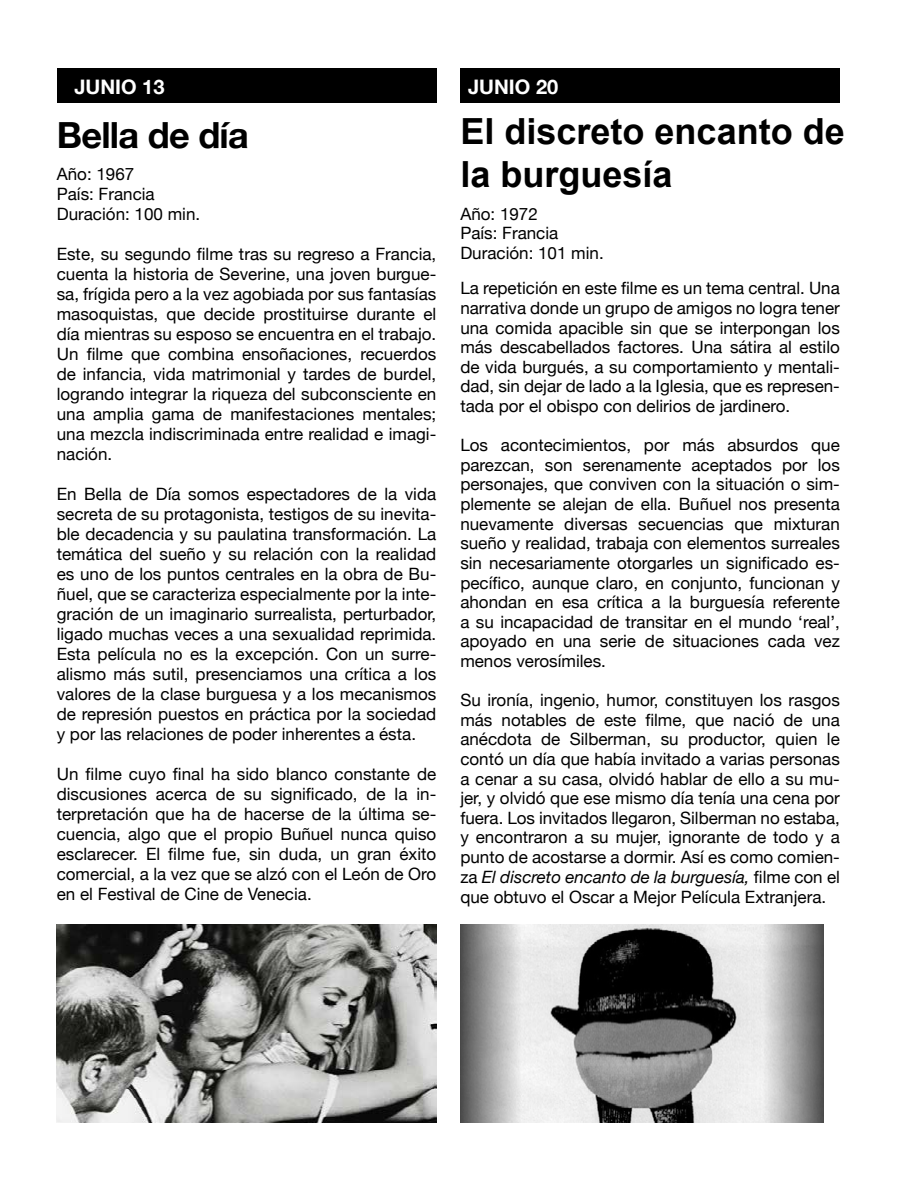
<style>
.page{position:relative;width:908px;height:1191px;background:#fff}
.page>*{position:absolute;margin:0;border:0;box-sizing:border-box;transform-origin:0 0}
.t1{font:700 36px/43.2px "Arial";color:#000}
.t2{font:700 36px "Helvetica Neue";letter-spacing:-.02em;color:#000}
.t3{font:700 20px "Helvetica Neue";color:#fff}
.t4{font:17px/20px "Helvetica Neue";color:#000;text-align:justify}
.s1{font-style:italic}
</style>
<div class="page">
<div style="left:57px;top:68px;width:379px;height:35px;background:#000"></div>
<div style="left:460px;top:68px;width:379px;height:35px;background:#000"></div>
<img style="left:57px;top:924px;width:379px;height:199px">
<img style="left:460px;top:924px;width:362px;height:199px">
<p class="t3" style="left:74px;top:75px;width:92px">JUNIO 13</p>
<h1 class="t2" style="left:57px;top:113px;width:193px">Bella de día</h1>
<p class="t4" style="left:57px;top:164px;width:145px;text-align:left">Año: 1967<br>País: Francia<br>Duración: 100 min.</p>
<p class="t4" style="left:57px;top:244px;width:381px">Este, su segundo filme tras su regreso a Francia, cuenta la historia de Severine, una joven burgue&shy;sa, frígida pero a la vez agobiada por sus fantasías masoquistas, que decide prostituirse durante el día mientras su esposo se encuentra en el trabajo.<br>Un filme que combina ensoñaciones, recuerdos de infancia, vida matrimonial y tardes de burdel, logrando integrar la riqueza del subconsciente en una amplia gama de manifestaciones mentales; una mezcla indiscriminada entre realidad e imagi&shy;nación.</p>
<p class="t4" style="left:57px;top:484px;width:381px">En Bella de Día somos espectadores de la vida secreta de su protagonista, testigos de su inevita&shy;ble decadencia y su paulatina transformación. La temática del sueño y su relación con la realidad es uno de los puntos centrales en la obra de Bu&shy;ñuel, que se caracteriza especialmente por la inte&shy;gración de un imaginario surrealista, perturbador, ligado muchas veces a una sexualidad reprimida.<br>Esta película no es la excepción. Con un surre&shy;alismo más sutil, presenciamos una crítica a los valores de la clase burguesa y a los mecanismos de represión puestos en práctica por la sociedad y por las relaciones de poder inherentes a ésta.</p>
<p class="t4" style="left:57px;top:763px;width:381px">Un filme cuyo final ha sido blanco constante de discusiones acerca de su significado, de la in&shy;terpretación que ha de hacerse de la última se&shy;cuencia, algo que el propio Buñuel nunca quiso esclarecer. El filme fue, sin duda, un gran éxito comercial, a la vez que se alzó con el León de Oro en el Festival de Cine de Venecia.</p>
<p class="t3" style="left:468px;top:74px;width:92px">JUNIO 20</p>
<h1 class="t1" style="left:460px;top:110px;width:386px">El discreto encanto de la burguesía</h1>
<p class="t4" style="left:460px;top:203px;width:145px;text-align:left">Año: 1972<br>País: Francia<br>Duración: 101 min.</p>
<p class="t4" style="left:460px;top:278px;width:381px">La repetición en este filme es un tema central. Una narrativa donde un grupo de amigos no logra tener una comida apacible sin que se interpongan los más descabellados factores. Una sátira al estilo de vida burgués, a su comportamiento y mentali&shy;dad, sin dejar de lado a la Iglesia, que es represen&shy;tada por el obispo con delirios de jardinero.</p>
<p class="t4" style="left:460px;top:435px;width:381px">Los acontecimientos, por más absurdos que parezcan, son serenamente aceptados por los personajes, que conviven con la situación o sim&shy;plemente se alejan de ella. Buñuel nos presenta nuevamente diversas secuencias que mixturan sueño y realidad, trabaja con elementos surreales sin necesariamente otorgarles un significado es&shy;pecífico, aunque claro, en conjunto, funcionan y ahondan en esa crítica a la burguesía referente a su incapacidad de transitar en el mundo ‘real’, apoyado en una serie de situaciones cada vez menos verosímiles.</p>
<p class="t4" style="left:460px;top:690px;width:381px">Su ironía, ingenio, humor, constituyen los rasgos más notables de este filme, que nació de una anécdota de Silberman, su productor, quien le contó un día que había invitado a varias personas a cenar a su casa, olvidó hablar de ello a su mu&shy;jer, y olvidó que ese mismo día tenía una cena por fuera. Los invitados llegaron, Silberman no estaba, y encontraron a su mujer, ignorante de todo y a punto de acostarse a dormir. Así es como comien&shy;za <span class="s1">El discreto encanto de la burguesía,</span> filme con el que obtuvo el Oscar a Mejor Película Extranjera.</p>
</div>
